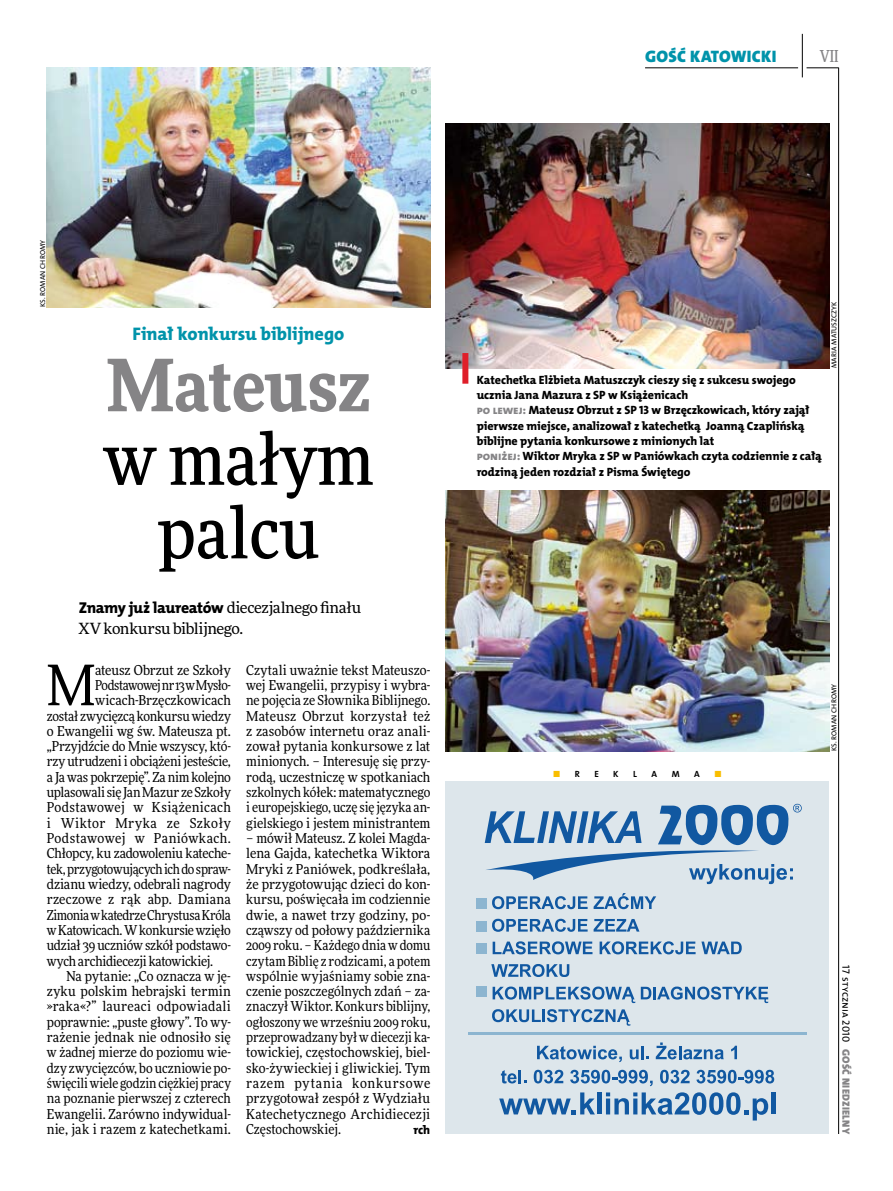
<style>
.page{position:relative;width:893px;height:1191px;background:#fff}
.page>*{position:absolute;margin:0;border:0;box-sizing:border-box;transform-origin:0 0}
.t1{font:500 72px/73.5px "Freeday Narrow";color:#000;text-align:center}
.t2{font:900 72px "Freeday Narrow";color:#858486}
.t3{font:55.95px "Freeday Narrow News";color:#000}
.t4{font:18.3px "The Mix HP8 Ex Bld";color:#0093aa}
.t5{font:16.65px "The Mix HP9 Blk";letter-spacing:.02em;color:#0093aa}
.t6{font:500 16.5px "Freeday Narrow";color:#858486;scale:.9 1}
.t7{font:15.45px/20.4px "Freeday News";letter-spacing:-.02em;color:#000}
.t8{font:13.65px/15.3px "Freeday Narrow News";letter-spacing:-.005em;color:#000;text-align:justify}
.t9{font:13.65px "Freeday Narrow News";letter-spacing:-.025em;color:#000}
.t10{font:13.65px "Freeday Narrow News";letter-spacing:.025em;color:#000}
.t11{font:13.65px "Freeday Narrow News";letter-spacing:.02em;color:#000}
.t12{font:13.65px "Freeday Narrow News";letter-spacing:-.035em;color:#000}
.t13{font:13.65px "Freeday Narrow News";letter-spacing:.04em;color:#000}
.t14{font:12.3px "The Mix HP8 Ex Bld";color:#000}
.t15{font:12px/15.3px "The Mix HP8 Ex Bld";letter-spacing:-.005em;color:#000}
.t16{font:10.5px "The Mix HP9 Blk";letter-spacing:.025em;color:#858486}
.t17{font:10.5px "The Mix HP5 Plain";letter-spacing:.015em;color:#000}
.t18{font:9px "The Mix HP7 Bld";color:#000}
.t19{font:9px "The Mix HP7 Bld";color:#f9be00}
.t20{font:7.2px "The Mix HP5 Plain";letter-spacing:.015em;color:#000}
.s1{font-family:"The Mix HP8 Ex Bld";font-size:15.75px}
.s2{color:#858486}
.s3{color:#000}
</style>
<div class="page">
<hr style="left:806px;top:68px;width:33px;height:1px;background:#000">
<hr style="left:645px;top:68px;width:153px;height:1px;background:#000">
<hr style="left:838px;top:68px;width:1px;height:1066px;background:#000">
<hr style="left:802px;top:34px;width:1px;height:43px;background:#000">
<div style="left:446px;top:781px;width:383px;height:353px;background:#dde6eb"></div>
<svg style="left:492px;top:896px;width:96px;height:13px"></svg>
<svg style="left:594px;top:893px;width:62px;height:16px"></svg>
<svg style="left:492px;top:918px;width:96px;height:13px"></svg>
<svg style="left:594px;top:919px;width:45px;height:12px"></svg>
<svg style="left:493px;top:941px;width:99px;height:13px"></svg>
<svg style="left:600px;top:941px;width:142px;height:13px"></svg>
<svg style="left:491px;top:964px;width:78px;height:13px"></svg>
<svg style="left:493px;top:986px;width:142px;height:17px"></svg>
<svg style="left:641px;top:986px;width:127px;height:17px"></svg>
<svg style="left:492px;top:1009px;width:138px;height:16px"></svg>
<svg style="left:537px;top:1045px;width:85px;height:17px"></svg>
<svg style="left:630px;top:1049px;width:9px;height:10px"></svg>
<hr style="left:641px;top:1045px;width:3px;height:14px;background:#1158a1">
<svg style="left:656px;top:1042px;width:68px;height:17px"></svg>
<svg style="left:731px;top:1045px;width:6px;height:14px"></svg>
<svg style="left:501px;top:1070px;width:25px;height:13px"></svg>
<svg style="left:534px;top:1069px;width:29px;height:14px"></svg>
<svg style="left:570px;top:1069px;width:83px;height:17px"></svg>
<svg style="left:660px;top:1069px;width:30px;height:14px"></svg>
<svg style="left:696px;top:1069px;width:78px;height:14px"></svg>
<svg style="left:499px;top:1092px;width:96px;height:22px"></svg>
<div style="left:597px;top:1092px;width:5px;height:22px;background:#1158a1"></div>
<svg style="left:606px;top:1092px;width:162px;height:28px"></svg>
<hr style="left:772px;top:1092px;width:4px;height:22px;background:#1158a1">
<div style="left:476px;top:898px;width:10px;height:10px;background:#8cb5d0"></div>
<div style="left:476px;top:921px;width:10px;height:10px;background:#8cb5d0"></div>
<div style="left:476px;top:943px;width:10px;height:10px;background:#8cb5d0"></div>
<div style="left:476px;top:986px;width:10px;height:11px;background:#8cb5d0"></div>
<svg style="left:485px;top:803px;width:317px;height:81px"></svg>
<hr style="left:468px;top:1032px;width:339px;height:3px;background:#8cb5d0">
<img style="left:47px;top:68px;width:383px;height:239px">
<img style="left:446px;top:491px;width:383px;height:260px">
<img style="left:446px;top:123px;width:383px;height:245px">
<div style="left:462px;top:353px;width:6px;height:31px;background:#df1f2a"></div>
<p class="t5" style="left:645px;top:46px;width:133px">GOŚĆ KATOWICKI</p>
<p class="t6" style="left:820px;top:46px;width:22px">VII</p>
<p class="t20" style="left:38px;top:307px;width:68px;rotate:-90deg">ks. Roman Chromy</p>
<h3 class="t4" style="left:133px;top:322px;width:213px">Finał konkursu biblijnego</h3>
<h1 class="t2" style="left:107px;top:338px;width:265px">Mateusz</h1>
<h1 class="t1" style="left:104px;top:421px;width:271px">w małym palcu</h1>
<p class="t7" style="left:79px;top:597px;width:284px"><span class="s1">Znamy już laureatów</span> diecezjalnego finału<br>XV konkursu biblijnego.</p>
<h2 class="t3" style="left:47px;top:651px;width:50px">M</h2>
<p class="t8" style="left:95px;top:662px;width:137px">ateusz Obrzut ze Szkoły</p>
<p class="t12" style="left:95px;top:676px;width:137px">Podstawowej nr13 wMysło-</p>
<p class="t8" style="left:95px;top:692px;width:137px">wicach-Brzęczkowicach</p>
<p class="t8" style="left:47px;top:708px;width:186px">został zwycięzcą konkursu wiedzy</p>
<p class="t8" style="left:47px;top:723px;width:186px">o Ewangelii wg św. Mateusza pt.</p>
<p class="t8" style="left:47px;top:738px;width:186px">„Przyjdźcie do Mnie wszyscy, któ-</p>
<p class="t8" style="left:47px;top:754px;width:186px">rzy utrudzeni i obciążeni jesteście,</p>
<p class="t9" style="left:47px;top:768px;width:186px">a Ja was pokrzepię”. Za nim kolejno</p>
<p class="t8" style="left:47px;top:784px;width:186px">uplasowalisię Jan Mazur ze Szkoły</p>
<p class="t11" style="left:47px;top:799px;width:186px">Podstawowej w Książenicach</p>
<p class="t13" style="left:47px;top:814px;width:186px">i Wiktor Mryka ze Szkoły</p>
<p class="t10" style="left:47px;top:829px;width:186px">Podstawowej w Paniówkach.</p>
<p class="t8" style="left:47px;top:845px;width:186px">Chłopcy, ku zadowoleniu kateche-</p>
<p class="t9" style="left:47px;top:860px;width:186px">tek, przygotowujących ichdospraw-</p>
<p class="t8" style="left:47px;top:876px;width:186px">dzianu wiedzy, odebrali nagrody</p>
<p class="t8" style="left:47px;top:891px;width:186px">rzeczowe z rąk abp. Damiana</p>
<p class="t9" style="left:47px;top:906px;width:186px">Zimonia wkatedrze Chrystusa Króla</p>
<p class="t8" style="left:47px;top:922px;width:186px">wKatowicach. W konkursie wzięło</p>
<p class="t8" style="left:47px;top:937px;width:186px">udział 39 uczniów szkół podstawo-</p>
<p class="t8" style="left:47px;top:953px;width:168px">wych archidiecezji katowickiej.</p>
<p class="t8" style="left:66px;top:968px;width:166px">Na pytanie: „Co oznacza w ję-</p>
<p class="t8" style="left:47px;top:983px;width:186px">zyku polskim hebrajski termin</p>
<p class="t10" style="left:47px;top:998px;width:186px">»raka«?” laureaci odpowiadali</p>
<p class="t8" style="left:47px;top:1014px;width:186px">poprawnie: „puste głowy”. To wy-</p>
<p class="t8" style="left:47px;top:1029px;width:186px">rażenie jednak nie odnosiło się</p>
<p class="t8" style="left:47px;top:1044px;width:186px">w żadnej mierze do poziomu wie-</p>
<p class="t8" style="left:47px;top:1060px;width:186px">dzy zwycięzców, bo uczniowie po-</p>
<p class="t8" style="left:47px;top:1075px;width:186px">święcili wiele godzin ciężkiej pracy</p>
<p class="t8" style="left:47px;top:1090px;width:186px">na poznanie pierwszej z czterech</p>
<p class="t8" style="left:47px;top:1106px;width:186px">Ewangelii. Zarówno indywidual-</p>
<p class="t8" style="left:47px;top:1121px;width:186px">nie, jak i razem z katechetkami.</p>
<p class="t8" style="left:246px;top:662px;width:186px">Czytali uważnie tekst Mateuszo&shy;wej Ewangelii, przypisy i wybra&shy;ne pojęcia ze Słownika Biblijnego.<br>Mateusz Obrzut korzystał też z zasobów internetu oraz anali&shy;zował pytania konkursowe z lat minionych. – Interesuję się przy&shy;rodą, uczestniczę w spotkaniach szkolnych kółek: matematycznego i europejskiego, uczę się języka an&shy;gielskiego i jestem ministrantem</p>
<p class="t8" style="left:246px;top:830px;width:186px">– mówił Mateusz. Z kolei Magda&shy;lena Gajda, katechetka Wiktora Mryki z Paniówek, podkreślała, że przygotowując dzieci do kon&shy;kursu, poświęcała im codziennie dwie, a nawet trzy godziny, po&shy;cząwszy od połowy października 2009 roku. – Każdego dnia w domu czytam Biblię z rodzicami, a potem wspólnie wyjaśniamy sobie zna&shy;czenie poszczególnych zdań – za&shy;znaczył Wiktor. Konkurs biblijny, ogłoszony we wrześniu 2009 roku, przeprowadzany był w diecezji ka&shy;towickiej, częstochowskiej, biel&shy;sko-żywieckiej i gliwickiej. Tym razem pytania konkursowe przygotował zespół z Wydziału Katechetycznego Archidiecezji Częstochowskiej.</p>
<p class="t14" style="left:413px;top:1122px;width:18px">rch</p>
<p class="t15" style="left:477px;top:372px;width:347px">Katechetka Elżbieta Matuszczyk cieszy się z sukcesu swojego ucznia Jana Mazura z SP w Książenicach<br><span class="s2">po lewej:</span> Mateusz Obrzut z SP 13 w Brzęczkowicach, który zajął pierwsze miejsce, analizował z katechetką Joanną Czaplińską biblijne pytania konkursowe z minionych lat<br><span class="s2">poniżej:</span> Wiktor Mryka z SP w Paniówkach czyta codziennie z całą rodziną jeden rozdział z Pisma Świętego</p>
<p class="t20" style="left:830px;top:368px;width:67px;rotate:-90deg">maria matuszczyk</p>
<p class="t19" style="left:553px;top:768px;width:28px">■ <span class="s3">R</span></p>
<p class="t18" style="left:594px;top:768px;width:6px">E</p>
<p class="t18" style="left:613px;top:768px;width:6px">K</p>
<p class="t18" style="left:633px;top:768px;width:5px">L</p>
<p class="t18" style="left:651px;top:768px;width:7px">A</p>
<p class="t18" style="left:672px;top:768px;width:9px">M</p>
<p class="t18" style="left:694px;top:768px;width:7px">A</p>
<p class="t19" style="left:714px;top:768px;width:9px">■</p>
<p class="t20" style="left:830px;top:751px;width:68px;rotate:-90deg">ks. Roman Chromy</p>
<p class="t17" style="left:853px;top:965px;width:78px;rotate:90deg">17 stycznia 2010</p>
<p class="t16" style="left:853px;top:1049px;width:86px;rotate:90deg">GOŚĆ NIEDZIELNY</p>
</div>
